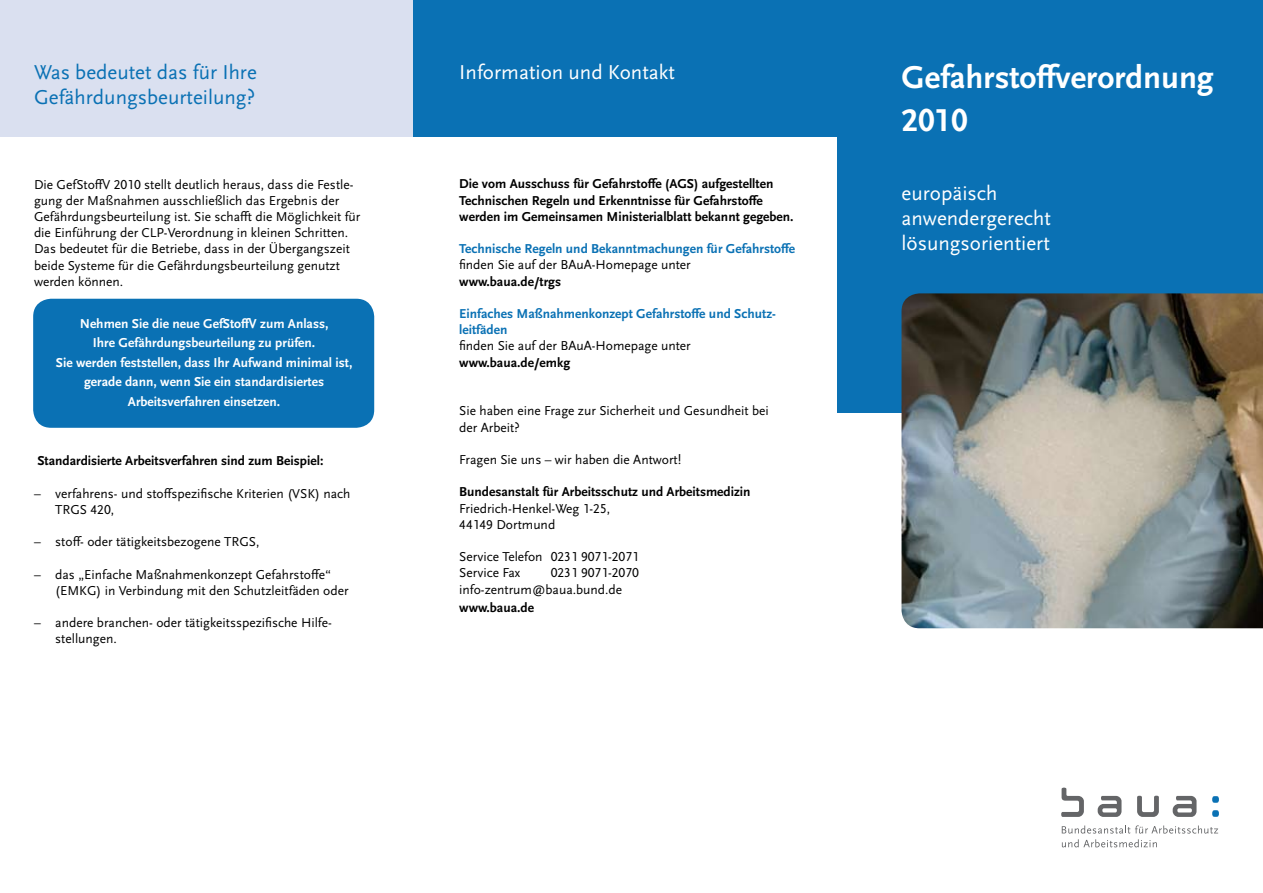
<style>
.page{position:relative;width:1263px;height:893px;background:#fff}
.page>*{position:absolute;margin:0;border:0;box-sizing:border-box;transform-origin:0 0}
.t1{font:700 33px/43.2px "Scala Sans Pro";color:#fff}
.t2{font:21px/25.2px "Scala Sans Pro";color:#fff}
.t3{font:21px "Scala Sans Pro";color:#0a71b4}
.t4{font:13.5px/16.2px "Scala Sans Pro";color:#000}
.t5{font:700 13.5px/16.2px "Scala Sans Pro";color:#000}
.t6{font:700 13.5px/19.5px "Scala Sans Pro";color:#fff;text-align:center}
.t7{font:700 13.5px/16.2px "Scala Sans Pro";color:#0a71b4}
</style>
<div class="page">
<div style="left:33px;top:299px;width:341px;height:129px;background:#0a71b4;border-radius:18px"></div>
<div style="left:412px;top:0;width:426px;height:136px;background:#0a71b4"></div>
<div style="left:838px;top:0;width:425px;height:412px;background:#0a71b4"></div>
<svg style="left:1212px;top:810px;width:7px;height:7px"></svg>
<svg style="left:1212px;top:796px;width:7px;height:7px"></svg>
<svg style="left:1062px;top:825px;width:156px;height:22px"></svg>
<svg style="left:1061px;top:787px;width:23px;height:30px"></svg>
<svg style="left:1137px;top:795px;width:22px;height:22px"></svg>
<svg style="left:1098px;top:796px;width:23px;height:21px"></svg>
<svg style="left:1173px;top:796px;width:23px;height:21px"></svg>
<img style="left:901px;top:293px;width:362px;height:335px">
<div style="left:0;top:0;width:412px;height:136px;background:#dae0f0"></div>
<h2 class="t3" style="left:34px;top:60px;width:224px">Was bedeutet das für Ihre</h2>
<h2 class="t2" style="left:459px;top:60px;width:217px">Information und Kontakt</h2>
<h2 class="t3" style="left:34px;top:85px;width:223px">Gefährdungsbeurteilung?</h2>
<p class="t4" style="left:34px;top:176px;width:328px">Die GefStoffV 2010 stellt deutlich heraus, dass die Festle&shy;gung der Maßnahmen ausschließlich das Ergebnis der Gefährdungsbeurteilung ist. Sie schafft die Möglichkeit für die Einführung der CLP-Verordnung in kleinen Schritten.<br>Das bedeutet für die Betriebe, dass in der Übergangszeit beide Systeme für die Gefährdungsbeurteilung genutzt werden können.</p>
<p class="t6" style="left:56px;top:314px;width:298px">Nehmen Sie die neue GefStoffV zum Anlass,<br>Ihre Gefährdungsbeurteilung zu prüfen.<br>Sie werden feststellen, dass Ihr Aufwand minimal ist, gerade dann, wenn Sie ein standardisiertes Arbeitsverfahren einsetzen.</p>
<p class="t5" style="left:37px;top:453px;width:287px">Standardisierte Arbeitsverfahren sind zum Beispiel:</p>
<p class="t4" style="left:55px;top:485px;width:297px;text-indent:-21px">– verfahrens- und stoffspezifische Kriterien (VSK) nach<br>TRGS 420,</p>
<p class="t4" style="left:34px;top:534px;width:227px">– stoff- oder tätigkeitsbezogene TRGS,</p>
<p class="t4" style="left:55px;top:566px;width:295px;text-indent:-21px">– das „Einfache Maßnahmenkonzept Gefahrstoffe“ (EMKG) in Verbindung mit den Schutzleitfäden oder</p>
<p class="t4" style="left:55px;top:615px;width:278px;text-indent:-21px">– andere branchen- oder tätigkeitsspezifische Hilfe&shy;stellungen.</p>
<p class="t5" style="left:459px;top:176px;width:336px">Die vom Ausschuss für Gefahrstoffe (AGS) aufgestellten<br>Technischen Regeln und Erkenntnisse für Gefahrstoffe werden im Gemeinsamen Ministerialblatt bekannt gegeben.</p>
<p class="t7" style="left:459px;top:241px;width:337px">Technische Regeln und Bekanntmachungen für Gefahrstoffe</p>
<p class="t4" style="left:459px;top:257px;width:233px">finden Sie auf der BAuA-Homepage unter</p>
<p class="t5" style="left:459px;top:273px;width:103px">www.baua.de/trgs</p>
<p class="t7" style="left:459px;top:306px;width:318px">Einfaches Maßnahmenkonzept Gefahrstoffe und Schutz&shy;leitfäden</p>
<p class="t4" style="left:459px;top:338px;width:233px">finden Sie auf der BAuA-Homepage unter</p>
<p class="t5" style="left:459px;top:354px;width:112px">www.baua.de/emkg</p>
<p class="t4" style="left:459px;top:403px;width:311px">Sie haben eine Frage zur Sicherheit und Gesundheit bei der Arbeit?</p>
<p class="t4" style="left:459px;top:451px;width:224px">Fragen Sie uns – wir haben die Antwort!</p>
<p class="t5" style="left:459px;top:484px;width:293px">Bundesanstalt für Arbeitsschutz und Arbeitsmedizin</p>
<p class="t4" style="left:459px;top:500px;width:152px">Friedrich-Henkel-Weg 1-25,<br>44149 Dortmund</p>
<p class="t4" style="left:459px;top:549px;width:181px">Service Telefon 0231 9071-2071<br>Service Fax</p>
<p class="t4" style="left:459px;top:565px;width:181px;text-indent:92px">0231 9071-2070 info-zentrum@baua.bund.de</p>
<p class="t5" style="left:459px;top:599px;width:76px">www.baua.de</p>
<h1 class="t1" style="left:901px;top:56px;width:314px">Gefahrstoffverordnung<br>2010</h1>
<h2 class="t2" style="left:901px;top:180px;width:151px">europäisch anwendergerecht lösungsorientiert</h2>
</div>
